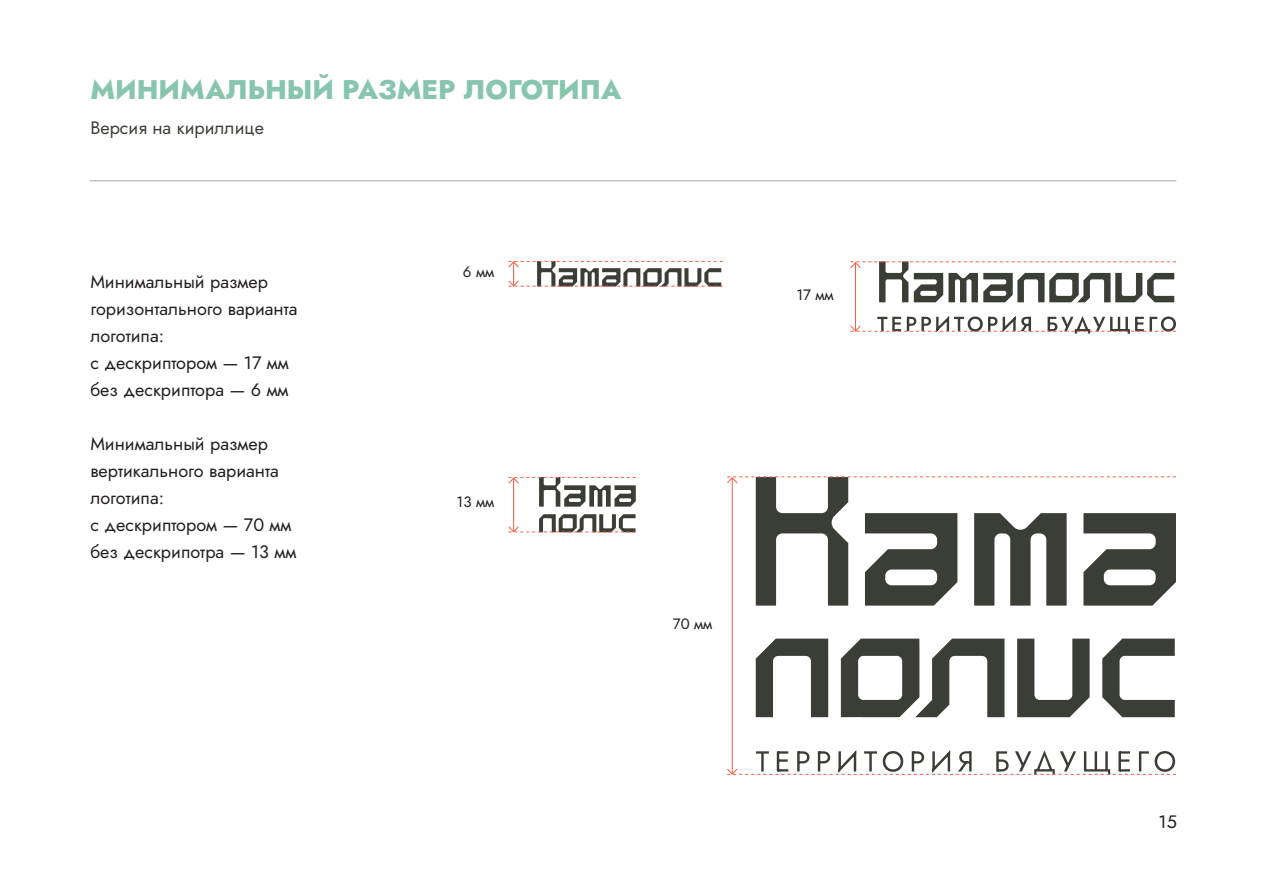
<style>
.page{position:relative;width:1263px;height:893px;background:#fff}
.page>*{position:absolute;margin:0;border:0;box-sizing:border-box;transform-origin:0 0}
.t1{font:800 27px "Jost";color:#88c5af}
.t2{font:18px/27px "Jost";color:#231f20}
.t3{font:18px "Jost";color:#3b3e37}
.t4{font:15px "Jost";color:#231f20}
</style>
<div class="page">
<hr style="left:90px;top:180px;width:1086px;height:2px;background:#c6c6c5">
<svg style="left:1102px;top:639px;width:73px;height:78px"></svg>
<svg style="left:1017px;top:639px;width:72px;height:78px"></svg>
<svg style="left:756px;top:639px;width:72px;height:78px"></svg>
<svg style="left:841px;top:639px;width:163px;height:78px"></svg>
<hr style="left:513px;top:478px;width:1px;height:54px;background:#f15e42">
<hr style="left:732px;top:478px;width:1px;height:296px;background:#f15e42">
<hr style="left:855px;top:263px;width:1px;height:68px;background:#f15e42">
<svg style="left:508px;top:477px;width:128px;height:30px"></svg>
<svg style="left:727px;top:476px;width:449px;height:130px"></svg>
<svg style="left:850px;top:261px;width:326px;height:41px"></svg>
<svg style="left:508px;top:514px;width:128px;height:19px"></svg>
<svg style="left:508px;top:261px;width:215px;height:26px"></svg>
<svg style="left:727px;top:750px;width:449px;height:25px"></svg>
<svg style="left:850px;top:316px;width:326px;height:18px"></svg>
<p class="t1" style="left:90px;top:71px;width:533px">МИНИМАЛЬНЫЙ РАЗМЕР ЛОГОТИПА</p>
<p class="t3" style="left:90px;top:116px;width:175px">Версия на кириллице</p>
<p class="t2" style="left:90px;top:268px;width:209px">Минимальный размер горизонтального варианта логотипа:</p>
<p class="t2" style="left:90px;top:349px;width:200px">с дескриптором — 17 мм</p>
<p class="t2" style="left:90px;top:376px;width:200px">без дескриптора — 6 мм</p>
<p class="t2" style="left:90px;top:430px;width:190px">Минимальный размер вертикального варианта логотипа:</p>
<p class="t2" style="left:90px;top:511px;width:203px">с дескриптором — 70 мм</p>
<p class="t2" style="left:90px;top:538px;width:207px">без дескрипотра — 13 мм</p>
<p class="t4" style="left:463px;top:261px;width:33px">6 мм</p>
<p class="t4" style="left:457px;top:492px;width:39px">13 мм</p>
<p class="t4" style="left:673px;top:613px;width:41px">70 мм</p>
<p class="t4" style="left:796px;top:285px;width:39px">17 мм</p>
<p class="t2" style="left:1158px;top:808px;width:20px">15</p>
</div>
